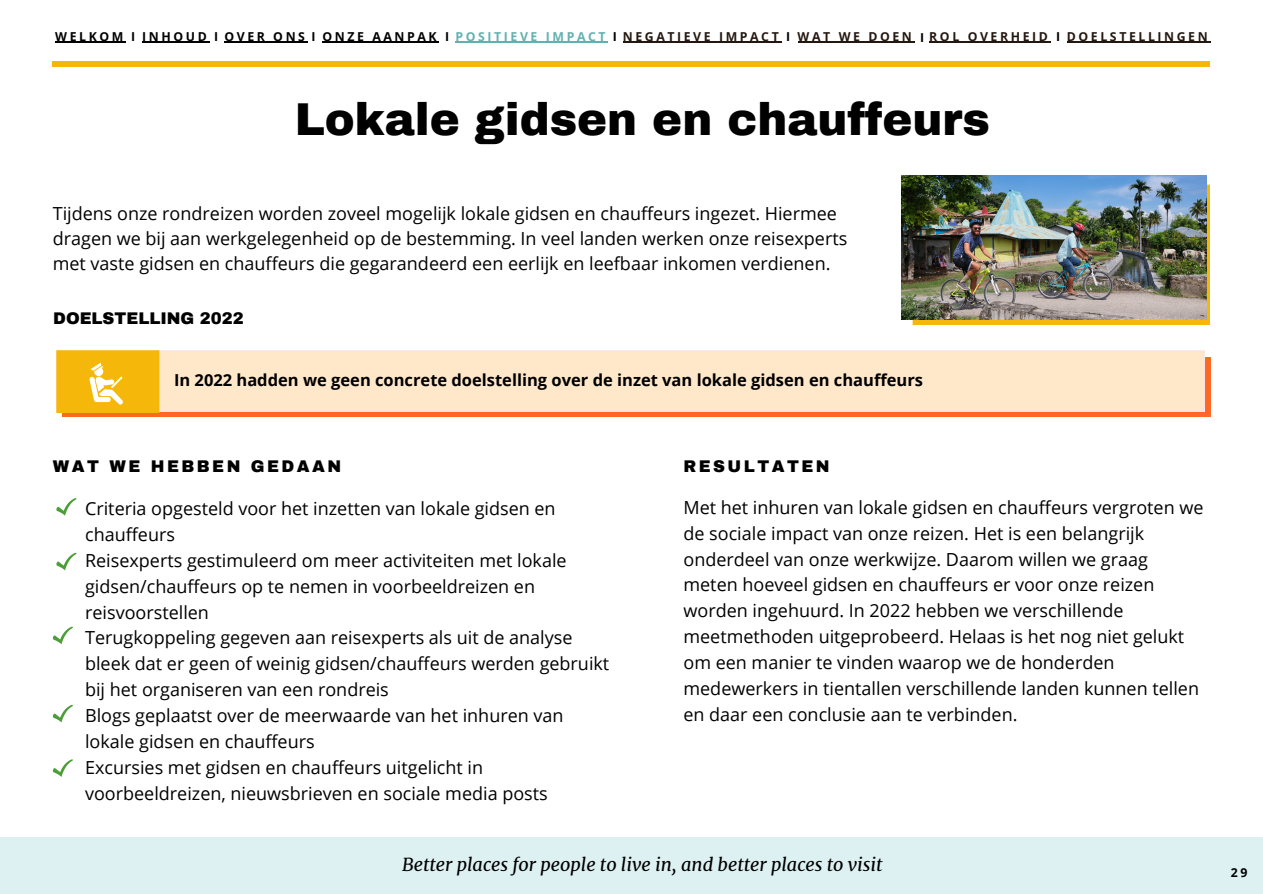
<style>
.page{position:relative;width:1263px;height:894px;background:#fff}
.page>*{position:absolute;margin:0;border:0;box-sizing:border-box;transform-origin:0 0}
.t1{font:900 45px "Archivo";color:#000}
.t2{font:18px/25.8px "Open Sans";color:#000}
.t3{font:italic 18px "Merriweather";color:#000}
.t4{font:700 16.5px "Open Sans";color:#000}
.t5{font:900 16.5px "Archivo";letter-spacing:.15em;color:#000}
.t6{font:900 16.5px "Archivo";color:#000}
.t7{font:700 12.3px "Open Sans";letter-spacing:.21em;color:#241710}
.t8{font:700 12.3px "Open Sans";color:#000}
.s1{color:#000}
.s2{color:#63b0b0}
</style>
<div class="page">
<hr style="left:53px;top:62px;width:1157px;height:4px;background:#f5b70a">
<div style="left:0;top:837px;width:1263px;height:56px;background:#def1f2"></div>
<svg style="left:53px;top:759px;width:20px;height:17px"></svg>
<svg style="left:53px;top:704px;width:20px;height:18px"></svg>
<svg style="left:56px;top:498px;width:21px;height:17px"></svg>
<svg style="left:56px;top:552px;width:21px;height:18px"></svg>
<svg style="left:53px;top:626px;width:20px;height:18px"></svg>
<div style="left:63px;top:357px;width:1147px;height:60px;background:#fd6925"></div>
<div style="left:159px;top:350px;width:1046px;height:62px;background:#ffe7c9"></div>
<svg style="left:56px;top:350px;width:103px;height:63px;background:#f5bd21"></svg>
<div style="left:913px;top:184px;width:297px;height:141px;background:#f5b70a"></div>
<img style="left:901px;top:176px;width:305px;height:144px">
<hr style="left:55px;top:42px;width:71px;height:1px;background:#000">
<hr style="left:142px;top:42px;width:67px;height:1px;background:#000">
<hr style="left:224px;top:42px;width:84px;height:1px;background:#000">
<hr style="left:322px;top:42px;width:117px;height:1px;background:#000">
<hr style="left:456px;top:42px;width:152px;height:1px;background:#63b0b0">
<hr style="left:623px;top:42px;width:158px;height:1px;background:#241710">
<hr style="left:929px;top:42px;width:122px;height:1px;background:#241710">
<hr style="left:798px;top:42px;width:116px;height:1px;background:#241710">
<hr style="left:1067px;top:42px;width:143px;height:1px;background:#241710">
<p class="t7" style="left:55px;top:28px;width:1154px"><span class="s1">WELKOM I INHOUD I OVER ONS I ONZE AANPAK I</span> <span class="s2">POSITIEVE IMPACT</span> <span class="s1">I</span> NEGATIEVE IMPACT <span class="s1">I</span> WAT WE DOEN <span class="s1">I</span> ROL OVERHEID <span class="s1">I</span> DOELSTELLINGEN</p>
<h1 class="t1" style="left:295px;top:95px;width:697px">Lokale gidsen en chauffeurs</h1>
<p class="t2" style="left:53px;top:200px;width:796px;line-height:24.8px">Tijdens onze rondreizen worden zoveel mogelijk lokale gidsen en chauffeurs ingezet. Hiermee dragen we bij aan werkgelegenheid op de bestemming. In veel landen werken onze reisexperts met vaste gidsen en chauffeurs die gegarandeerd een eerlijk en leefbaar inkomen verdienen.</p>
<p class="t6" style="left:53px;top:310px;width:192px">DOELSTELLING 2022</p>
<p class="t4" style="left:174px;top:368px;width:750px">In 2022 hadden we geen concrete doelstelling over de inzet van lokale gidsen en chauffeurs</p>
<p class="t5" style="left:53px;top:457px;width:290px">WAT WE HEBBEN GEDAAN</p>
<p class="t2" style="left:85px;top:495px;width:526px">Criteria opgesteld voor het inzetten van lokale gidsen en chauffeurs<br>Reisexperts gestimuleerd om meer activiteiten met lokale gidsen/chauffeurs op te nemen in voorbeeldreizen en reisvoorstellen<br>Terugkoppeling gegeven aan reisexperts als uit de analyse bleek dat er geen of weinig gidsen/chauffeurs werden gebruikt bij het organiseren van een rondreis<br>Blogs geplaatst over de meerwaarde van het inhuren van lokale gidsen en chauffeurs<br>Excursies met gidsen en chauffeurs uitgelicht in voorbeeldreizen, nieuwsbrieven en sociale media posts</p>
<p class="t5" style="left:683px;top:457px;width:148px">RESULTATEN</p>
<p class="t2" style="left:683px;top:493px;width:521px">Met het inhuren van lokale gidsen en chauffeurs vergroten we de sociale impact van onze reizen. Het is een belangrijk onderdeel van onze werkwijze. Daarom willen we graag meten hoeveel gidsen en chauffeurs er voor onze reizen worden ingehuurd. In 2022 hebben we verschillende meetmethoden uitgeprobeerd. Helaas is het nog niet gelukt om een manier te vinden waarop we de honderden medewerkers in tientallen verschillende landen kunnen tellen en daar een conclusie aan te verbinden.</p>
<p class="t3" style="left:402px;top:852px;width:482px">Better places for people to live in, and better places to visit</p>
<p class="t8" style="left:1231px;top:863px;width:18px">29</p>
</div>
